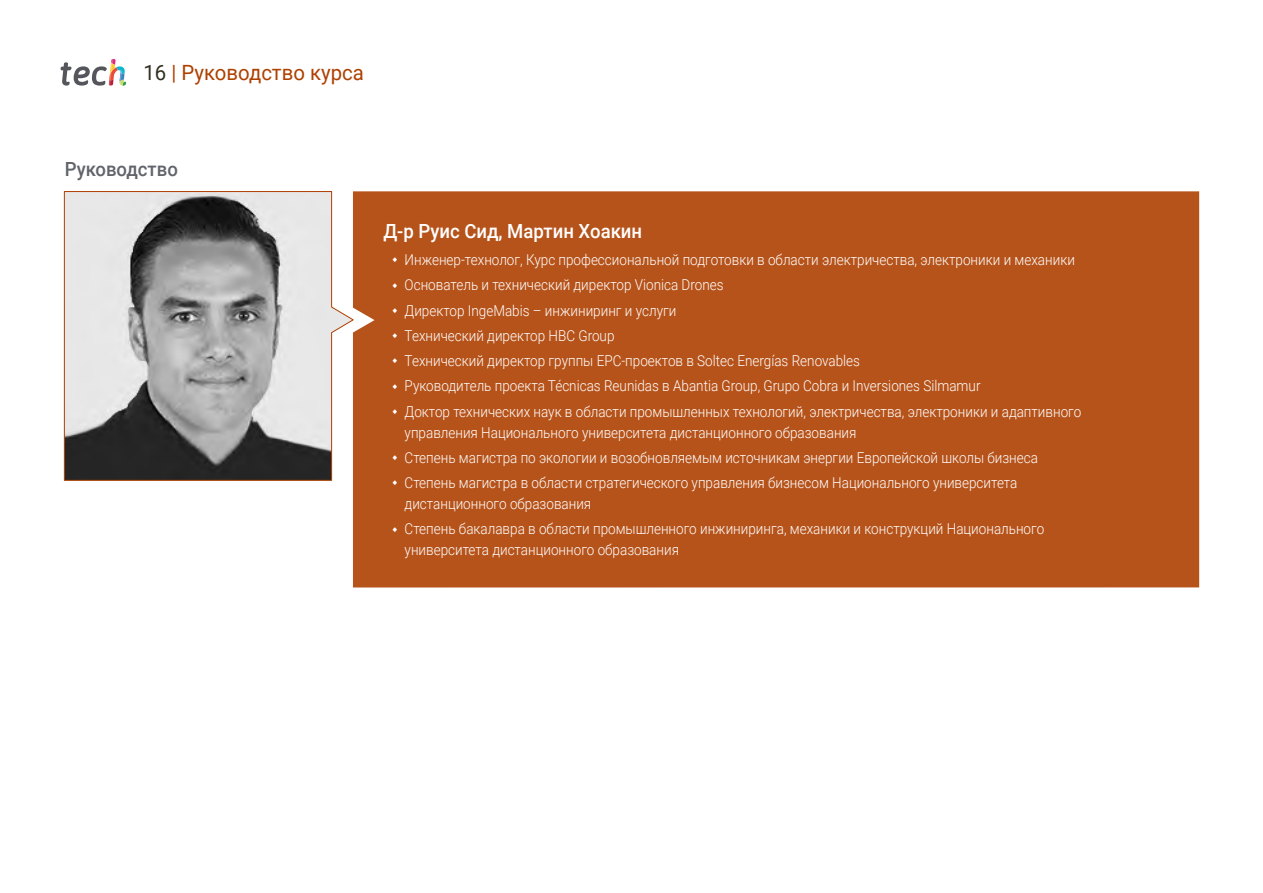
<style>
.page{position:relative;width:1263px;height:893px;background:#fff}
.page>*{position:absolute;margin:0;border:0;box-sizing:border-box;transform-origin:0 0}
.t1{font:21px "Roboto";color:#ae4000}
.t2{font:500 19.5px "Roboto";color:#fff;scale:.95 1}
.t3{font:500 19.5px "Roboto";color:#61646a;scale:.95 1}
.t4{font:300 15px/25.2px "Roboto";color:#fff;scale:.9 1}
.s1{color:#312e20}
</style>
<div class="page">
<svg style="left:61px;top:59px;width:65px;height:27px"></svg>
<div style="left:353px;top:191px;width:846px;height:396px;background:#b6531a"></div>
<svg style="left:64px;top:191px;width:290px;height:290px"></svg>
<svg style="left:393px;top:257px;width:4px;height:5px"></svg>
<svg style="left:393px;top:283px;width:4px;height:5px"></svg>
<svg style="left:393px;top:308px;width:4px;height:5px"></svg>
<svg style="left:393px;top:333px;width:4px;height:5px"></svg>
<svg style="left:393px;top:358px;width:4px;height:5px"></svg>
<svg style="left:393px;top:384px;width:4px;height:5px"></svg>
<svg style="left:393px;top:409px;width:4px;height:5px"></svg>
<svg style="left:393px;top:455px;width:4px;height:5px"></svg>
<svg style="left:393px;top:480px;width:4px;height:5px"></svg>
<svg style="left:393px;top:527px;width:4px;height:5px"></svg>
<h1 class="t1" style="left:144px;top:57px;width:222px"><span class="s1">16</span> | Руководство курса</h1>
<h2 class="t3" style="left:65px;top:156px;width:120px">Руководство</h2>
<h2 class="t2" style="left:383px;top:217px;width:274px">Д-р Руис Сид, Мартин Хоакин</h2>
<p class="t4" style="left:405px;top:247px;width:753px">Инженер-технолог, Курс профессиональной подготовки в области электричества, электроники и механики Основатель и технический директор Vionica Drones<br>Директор IngeMabis – инжиниринг и услуги<br>Технический директор HBC Group<br>Технический директор группы EPC-проектов в Soltec Energías Renovables<br>Руководитель проекта Técnicas Reunidas в Abantia Group, Grupo Cobra и Inversiones Silmamur<br>Доктор технических наук в области промышленных технологий, электричества, электроники и адаптивного</p>
<p class="t4" style="left:405px;top:419px;width:705px">управления Национального университета дистанционного образования<br>Степень магистра по экологии и возобновляемым источникам энергии Европейской школы бизнеса<br>Степень магистра в области стратегического управления бизнесом Национального университета</p>
<p class="t4" style="left:405px;top:491px;width:712px">дистанционного образования<br>Степень бакалавра в области промышленного инжиниринга, механики и конструкций Национального</p>
<p class="t4" style="left:405px;top:537px;width:306px">университета дистанционного образования</p>
</div>
